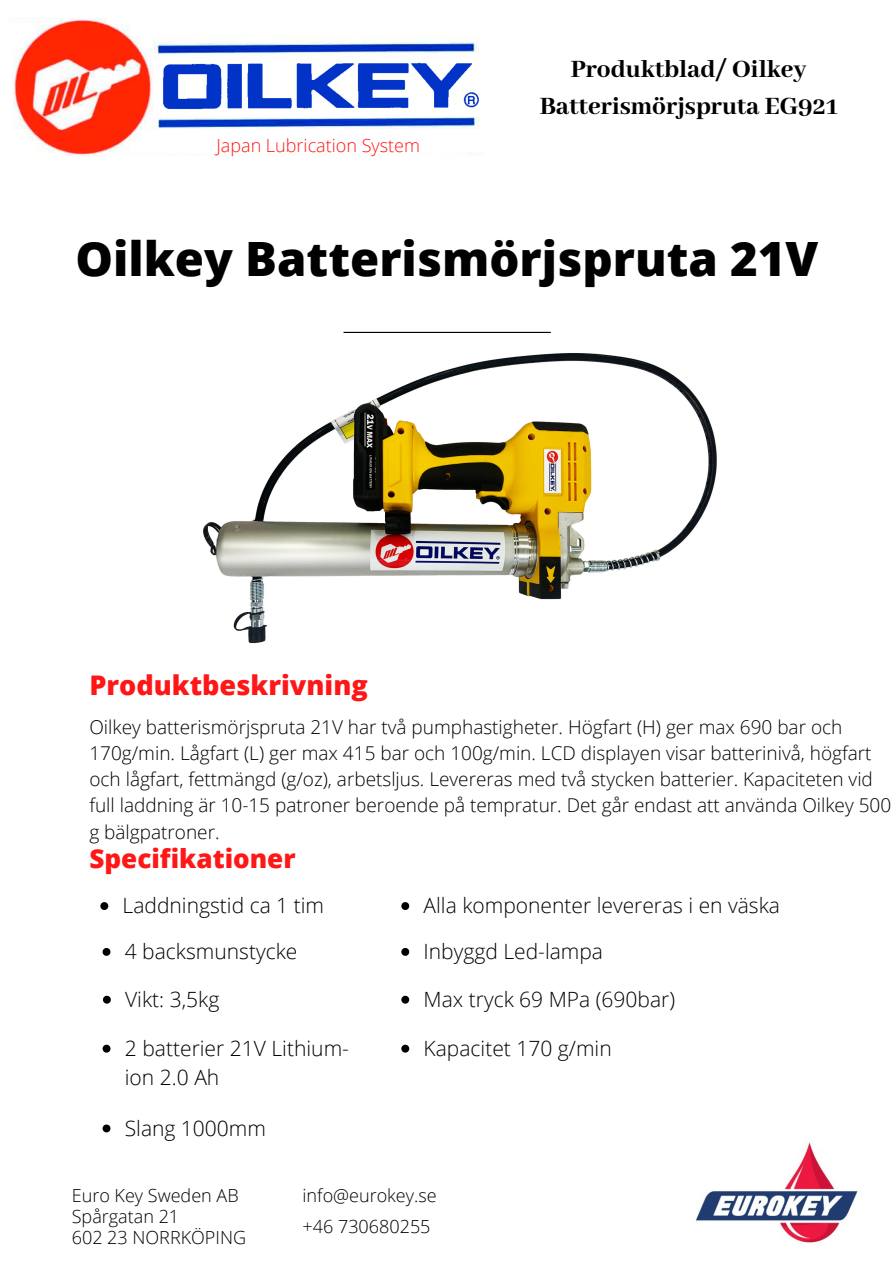
<style>
.page{position:relative;width:894px;height:1264px;background:#fff}
.page>*{position:absolute;margin:0;border:0;box-sizing:border-box;transform-origin:0 0}
.t1{font:800 47.25px "Open Sans";color:#000}
.t2{font:800 27.15px/37.3px "Abhaya Libre";color:#000;text-align:center}
.t3{font:800 27px "Open Sans";color:#ff1616}
.t4{font:800 26.1px "Open Sans";color:#ff1616}
.t5{font:300 21px/29.2px "Open Sans";color:#000}
.t6{font:300 19.05px/26.1px "Open Sans";color:#000}
.t7{font:300 18px/21.1px "Open Sans";color:#000}
.t8{font:300 18px "Open Sans";color:#ff1616}
</style>
<div class="page">
<img style="left:13px;top:19px;width:466px;height:138px">
<svg style="left:343px;top:332px;width:207px;height:1px"></svg>
<img style="left:696px;top:1142px;width:162px;height:101px">
<svg style="left:102px;top:948px;width:8px;height:7px"></svg>
<svg style="left:103px;top:995px;width:8px;height:8px"></svg>
<svg style="left:103px;top:1044px;width:7px;height:8px"></svg>
<svg style="left:102px;top:1124px;width:8px;height:8px"></svg>
<svg style="left:100px;top:902px;width:8px;height:8px"></svg>
<img style="left:203px;top:353px;width:514px;height:291px">
<svg style="left:401px;top:902px;width:8px;height:8px"></svg>
<svg style="left:401px;top:948px;width:8px;height:7px"></svg>
<svg style="left:401px;top:995px;width:8px;height:8px"></svg>
<svg style="left:401px;top:1044px;width:8px;height:8px"></svg>
<p class="t8" style="left:216px;top:132px;width:205px">Japan Lubrication System</p>
<h2 class="t2" style="left:539px;top:51px;width:299px">Produktblad/ Oilkey<br>Batterismörjspruta EG921</h2>
<h1 class="t1" style="left:75px;top:225px;width:744px">Oilkey Batterismörjspruta 21V</h1>
<h3 class="t3" style="left:89px;top:666px;width:280px">Produktbeskrivning</h3>
<p class="t6" style="left:89px;top:713px;width:803px">Oilkey batterismörjspruta 21V har två pumphastigheter. Högfart (H) ger max 690 bar och 170g/min. Lågfart (L) ger max 415 bar och 100g/min. LCD displayen visar batterinivå, högfart och lågfart, fettmängd (g/oz), arbetsljus. Levereras med två stycken batterier. Kapaciteten vid full laddning är 10-15 patroner beroende på tempratur. Det går endast att använda Oilkey 500 g bälgpatroner.</p>
<h3 class="t4" style="left:89px;top:840px;width:208px">Specifikationer</h3>
<p class="t5" style="left:123px;top:890px;width:203px">Laddningstid ca 1 tim</p>
<p class="t5" style="left:423px;top:882px;width:358px;line-height:45.8px">Alla komponenter levereras i en väska<br>Inbyggd Led-lampa</p>
<p class="t5" style="left:423px;top:984px;width:253px">Max tryck 69 MPa (690bar)</p>
<p class="t5" style="left:423px;top:1033px;width:189px">Kapacitet 170 g/min</p>
<p class="t5" style="left:125px;top:936px;width:174px">4 backsmunstycke</p>
<p class="t5" style="left:125px;top:984px;width:96px">Vikt: 3,5kg</p>
<p class="t5" style="left:125px;top:1033px;width:226px">2 batterier 21V Lithium&shy;ion 2.0 Ah</p>
<p class="t5" style="left:125px;top:1112px;width:143px">Slang 1000mm</p>
<p class="t7" style="left:72px;top:1183px;width:176px">Euro Key Sweden AB<br>Spårgatan 21<br>602 23 NORRKÖPING</p>
<p class="t7" style="left:302px;top:1178px;width:135px;line-height:31.8px">info@eurokey.se +46 730680255</p>
</div>
